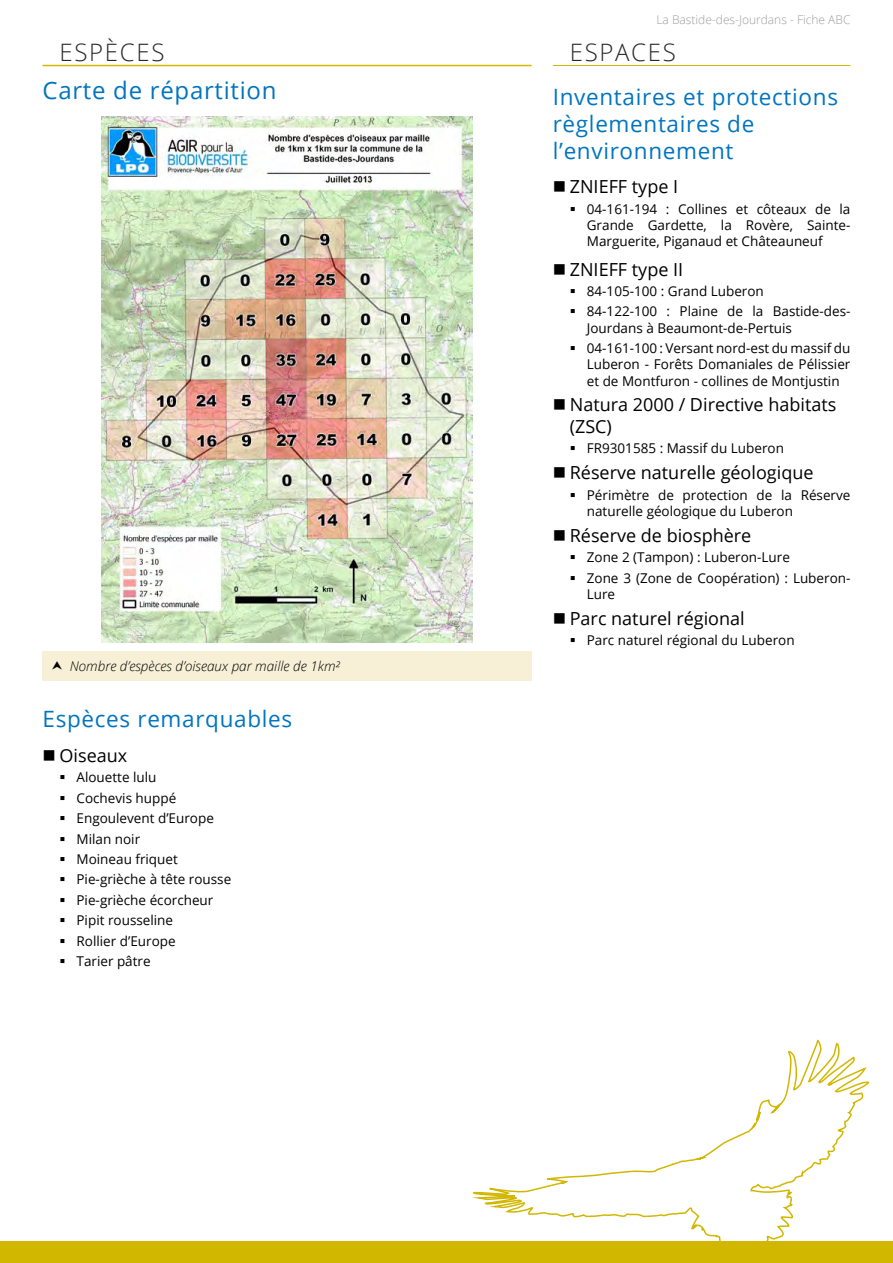
<style>
.page{position:relative;width:893px;height:1263px;background:#fff}
.page>*{position:absolute;margin:0;border:0;box-sizing:border-box;transform-origin:0 0}
.t1{font:24px "Open Sans";letter-spacing:.03em;color:#0075bf}
.t2{font:300 24px "Open Sans";letter-spacing:.07em;color:#282827}
.t3{font:22.5px/27px "Open Sans";letter-spacing:.03em;color:#0075bf}
.t4{font:18px/21.6px "Open Sans";color:#000}
.t5{font:13.5px/20.4px "Open Sans";color:#000}
.t6{font:italic 300 13.5px "Open Sans";color:#000}
.t7{font:300 12px "Open Sans";color:#9d9d9c}
</style>
<div class="page">
<svg style="left:459px;top:1039px;width:410px;height:203px"></svg>
<svg style="left:765px;top:1103px;width:16px;height:15px"></svg>
<hr style="left:43px;top:65px;width:488px;height:1px;background:#d2b700">
<div style="left:0;top:1242px;width:893px;height:21px;background:#d2b700"></div>
<hr style="left:553px;top:65px;width:297px;height:1px;background:#d2b700">
<div style="left:43px;top:651px;width:488px;height:29px;background:#f7f0d6"></div>
<img style="left:101px;top:117px;width:372px;height:525px">
<h1 class="t2" style="left:60px;top:36px;width:106px">ESPÈCES</h1>
<h1 class="t1" style="left:43px;top:74px;width:235px">Carte de répartition</h1>
<p class="t6" style="left:70px;top:657px;width:271px">Nombre d’espèces d’oiseaux par maille de 1km²</p>
<h2 class="t3" style="left:43px;top:705px;width:251px">Espèces remarquables</h2>
<h3 class="t4" style="left:60px;top:744px;width:69px">Oiseaux</h3>
<p class="t5" style="left:77px;top:767px;width:156px">Alouette lulu<br>Cochevis huppé<br>Engoulevent d’Europe<br>Milan noir<br>Moineau friquet<br>Pie-grièche à tête rousse<br>Pie-grièche écorcheur<br>Pipit rousseline<br>Rollier d’Europe<br>Tarier pâtre</p>
<p class="t7" style="left:656px;top:11px;width:196px">La Bastide-des-Jourdans - Fiche ABC</p>
<h1 class="t2" style="left:570px;top:36px;width:108px">ESPACES</h1>
<h2 class="t3" style="left:553px;top:83px;width:287px">Inventaires et protections règlementaires de l’environnement</h2>
<h3 class="t4" style="left:570px;top:175px;width:110px">ZNIEFF type I</h3>
<p class="t5" style="left:587px;top:200px;width:265px;line-height:16.2px;text-align:justify">04-161-194 : Collines et côteaux de la Grande Gardette, la Rovère, Sainte-Marguerite, Piganaud et Châteauneuf</p>
<h3 class="t4" style="left:570px;top:258px;width:115px">ZNIEFF type II</h3>
<p class="t5" style="left:587px;top:281px;width:265px">84-105-100 : Grand Luberon<br>84-122-100 : Plaine de la Bastide-des-</p>
<p class="t5" style="left:587px;top:317px;width:265px">Jourdans à Beaumont-de-Pertuis<br>04-161-100 : Versant nord-est du massif du</p>
<p class="t5" style="left:587px;top:356px;width:265px;line-height:16.2px">Luberon - Forêts Domaniales de Pélissier et de Montfuron - collines de Montjustin</p>
<h3 class="t4" style="left:570px;top:394px;width:268px">Natura 2000 / Directive habitats (ZSC)</h3>
<p class="t5" style="left:587px;top:438px;width:199px">FR9301585 : Massif du Luberon</p>
<h3 class="t4" style="left:570px;top:461px;width:245px">Réserve naturelle géologique</h3>
<p class="t5" style="left:587px;top:486px;width:265px;line-height:16.2px">Périmètre de protection de la Réserve naturelle géologique du Luberon</p>
<h3 class="t4" style="left:570px;top:524px;width:183px">Réserve de biosphère</h3>
<p class="t5" style="left:587px;top:547px;width:265px">Zone 2 (Tampon) : Luberon-Lure<br>Zone 3 (Zone de Coopération) : Luberon-</p>
<p class="t5" style="left:587px;top:583px;width:30px">Lure</p>
<h3 class="t4" style="left:570px;top:607px;width:176px">Parc naturel régional</h3>
<p class="t5" style="left:587px;top:630px;width:209px">Parc naturel régional du Luberon</p>
</div>
